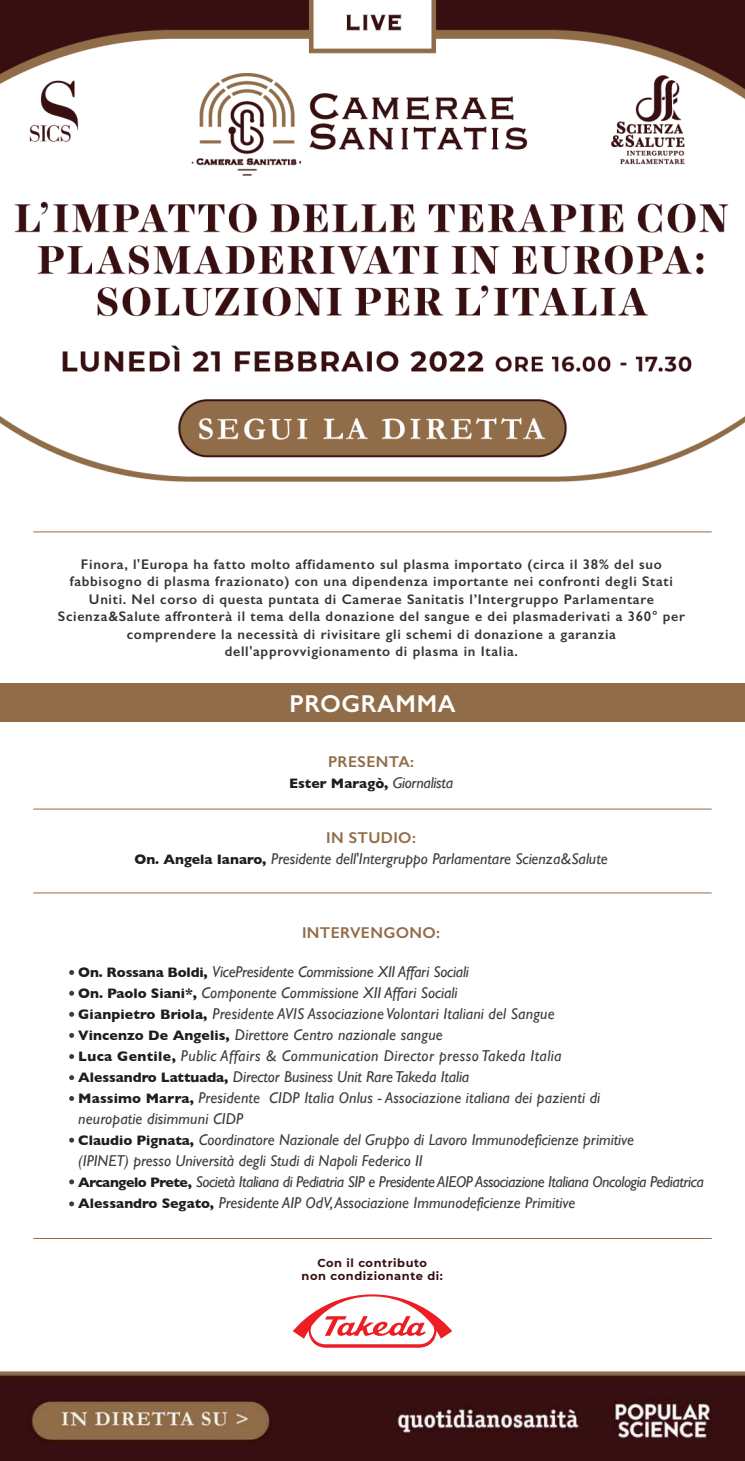
<style>
.page{position:relative;width:745px;height:1461px;background:#fff}
.page>*{position:absolute;margin:0;border:0;box-sizing:border-box;transform-origin:0 0}
.t1{font:600 24.5px "Gill Sans";letter-spacing:.025em;color:#fff}
.t2{font:italic 15.75px/21px "Gill Sans";color:#3e3d40;text-align:center}
.t3{font:600 15.75px "Gill Sans";letter-spacing:.025em;color:#906d48}
.t4{font:600 14px/17.5px "Gill Sans";letter-spacing:.05em;color:#353535;text-align:center}
.t5{font:700 14px "Gill Sans";color:#1e1e1e}
.t6{font:700 11.38px/13.1px "Montserrat";letter-spacing:.05em;color:#380f10;text-align:center}
.s1{font-weight:400;font-style:italic;font-size:15.75px;color:#3e3d40}
.s2{font-weight:600;font-style:normal;color:#906d48}
.s3{font-weight:700;font-style:normal;font-size:14px;color:#1e1e1e}
</style>
<div class="page">
<hr style="left:33px;top:531px;width:678px;height:1px;background:#906d48">
<hr style="left:33px;top:808px;width:678px;height:1px;background:#906d48">
<hr style="left:33px;top:892px;width:678px;height:1px;background:#906d48">
<div style="left:0;top:683px;width:744px;height:39px;background:#906d48"></div>
<hr style="left:33px;top:1238px;width:678px;height:1px;background:#906d48">
<svg style="left:69px;top:970px;width:5px;height:5px"></svg>
<svg style="left:69px;top:990px;width:5px;height:5px"></svg>
<svg style="left:69px;top:1033px;width:5px;height:5px"></svg>
<svg style="left:69px;top:1011px;width:5px;height:5px"></svg>
<svg style="left:69px;top:1075px;width:5px;height:5px"></svg>
<svg style="left:69px;top:1054px;width:5px;height:5px"></svg>
<svg style="left:69px;top:1096px;width:5px;height:5px"></svg>
<svg style="left:69px;top:1137px;width:5px;height:5px"></svg>
<svg style="left:69px;top:1179px;width:5px;height:5px"></svg>
<svg style="left:69px;top:1201px;width:5px;height:5px"></svg>
<img style="left:0;top:1371px;width:744px;height:89px">
<img style="left:0;top:0;width:744px;height:482px">
<svg style="left:293px;top:1294px;width:159px;height:54px"></svg>
<p class="t4" style="left:58px;top:555px;width:628px">Finora, l'Europa ha fatto molto affidamento sul plasma importato (circa il 38% del suo fabbisogno di plasma frazionato) con una dipendenza importante nei confronti degli Stati Uniti. Nel corso di questa puntata di Camerae Sanitatis l’Intergruppo Parlamentare Scienza&amp;Salute affronterà il tema della donazione del sangue e dei plasmaderivati a 360° per comprendere la necessità di rivisitare gli schemi di donazione a garanzia dell'approvvigionamento di plasma in Italia.</p>
<h1 class="t1" style="left:289px;top:689px;width:168px">PROGRAMMA</h1>
<p class="t3" style="left:328px;top:752px;width:88px">PRESENTA:</p>
<p class="t5" style="left:289px;top:772px;width:165px">Ester Maragò, <span class="s1">Giornalista</span></p>
<p class="t2" style="left:134px;top:826px;width:474px"><span class="s2">IN STUDIO:<br></span><span class="s3">On. Angela Ianaro,</span> Presidente dell'Intergruppo Parlamentare Scienza&amp;Salute</p>
<p class="t3" style="left:302px;top:922px;width:140px">INTERVENGONO:</p>
<p class="t2" style="left:78px;top:961px;width:626px;text-align:left"><span class="s3">On. Rossana Boldi,</span> VicePresidente Commissione XII Affari Sociali<br><span class="s3">On. Paolo Siani*,</span> Componente Commissione XII Affari Sociali<br><span class="s3">Gianpietro Briola,</span> Presidente AVIS Associazione Volontari Italiani del Sangue<br><span class="s3">Vincenzo De Angelis,</span> Direttore Centro nazionale sangue<br><span class="s3">Luca Gentile,</span> Public Affairs &amp; Communication Director presso Takeda Italia<br><span class="s3">Alessandro Lattuada,</span> Director Business Unit Rare Takeda Italia<br><span class="s3">Massimo Marra,</span> Presidente CIDP Italia Onlus - Associazione italiana dei pazienti di<br>neuropatie disimmuni CIDP<br><span class="s3">Claudio Pignata,</span> Coordinatore Nazionale del Gruppo di Lavoro Immunodeficienze primitive<br>(IPINET) presso Università degli Studi di Napoli Federico II<br><span class="s3">Arcangelo Prete,</span> Società Italiana di Pediatria SIP e Presidente AIEOP Associazione Italiana Oncologia Pediatrica <span class="s3">Alessandro Segato,</span> Presidente AIP OdV, Associazione Immunodeficienze Primitive</p>
<p class="t6" style="left:301px;top:1255px;width:143px">Con il contributo<br>non condizionante di:</p>
</div>
